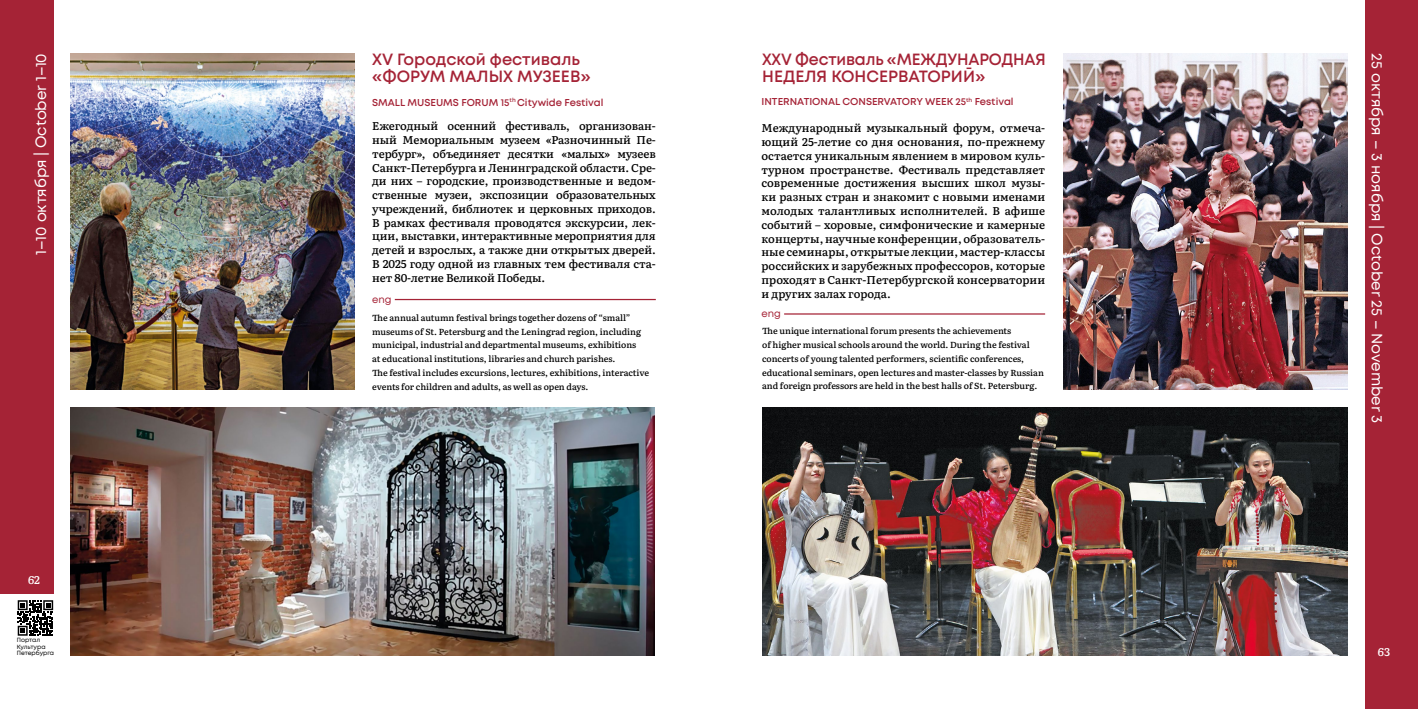
<style>
.page{position:relative;width:1418px;height:709px;background:#fff}
.page>*{position:absolute;margin:0;border:0;box-sizing:border-box;transform-origin:0 0}
.Название_Русский_Осе{font:600 16.25px/17.5px "Mont";color:#a52336}
.Месяц_Осень{font:15px "Mont";color:#fff}
.Текст_Русский{font:500 11.25px/13.8px "Literata";letter-spacing:-.01em;color:#000;text-align:justify}
.t1{font:500 11.25px "Literata";color:#fff}
.Название_Английский{font:600 10px "Mont";color:#a52336}
.eng_осень{font:10px "Mont";color:#a52336}
.Текст_Английский{font:500 8.75px/13.8px "Literata";letter-spacing:-.005em;color:#000}
.t2{font:6px/6.2px "Mont";letter-spacing:-.01em;color:#000}
</style>
<div class="page">
<svg style="left:18px;top:600px;width:35px;height:35px"></svg>
<div style="left:1365px;top:0;width:52px;height:709px;background:#a52336"></div>
<div style="left:0;top:0;width:53px;height:594px;background:#a52336"></div>
<img style="left:71px;top:53px;width:283px;height:337px">
<img style="left:71px;top:407px;width:583px;height:249px">
<hr style="left:395px;top:299px;width:261px;height:1px;background:#a52336">
<img style="left:762px;top:407px;width:584px;height:249px">
<hr style="left:784px;top:313px;width:261px;height:1px;background:#a52336">
<img style="left:1063px;top:53px;width:283px;height:337px">
<p class="Месяц_Осень" style="left:31px;top:254px;width:203px;rotate:-90deg">1–10 октября | October 1–10</p>
<p class="Название_Русский_Осе" style="left:372px;top:51px;width:220px">ХV Городской фестиваль «ФОРУМ МАЛЫХ МУЗЕЕВ»</p>
<p class="Название_Английский" style="left:372px;top:96px;width:233px">SMALL MUSEUMS FORUM 15<sup>th</sup> Citywide Festival</p>
<p class="Текст_Русский" style="left:372px;top:118px;width:285px">Ежегодный осенний фестиваль, организован&shy;ный Мемориальным музеем «Разночинный Пе&shy;тербург», объединяет десятки «малых» музеев Санкт-Петербурга и Ленинградской области. Сре&shy;ди них – городские, производственные и ведом&shy;ственные музеи, экспозиции образовательных учреждений, библиотек и церковных приходов.<br>В рамках фестиваля проводятся экскурсии, лек&shy;ции, выставки, интерактивные мероприятия для детей и взрослых, а также дни открытых дверей.<br>В 2025 году одной из главных тем фестиваля ста&shy;нет 80-летие Великой Победы.</p>
<p class="Текст_Английский" style="left:372px;top:310px;width:278px">The annual autumn festival brings together dozens of “small” museums of St. Petersburg and the Leningrad region, including municipal, industrial and departmental museums, exhibitions<br>at educational institutions, libraries and church parishes.<br>The festival includes excursions, lectures, exhibitions, interactive events for children and adults, as well as open days.</p>
<p class="eng_осень" style="left:372px;top:293px;width:21px">eng</p>
<p class="t1" style="left:28px;top:571px;width:14px">62</p>
<p class="Название_Русский_Осе" style="left:762px;top:51px;width:285px">ХХV Фестиваль «МЕЖДУНАРОДНАЯ<br>НЕДЕЛЯ КОНСЕРВАТОРИЙ»</p>
<p class="Название_Английский" style="left:761px;top:95px;width:253px">INTERNATIONAL CONSERVATORY WEEK 25<sup>th</sup> Festival</p>
<p class="Текст_Русский" style="left:761px;top:121px;width:285px">Международный музыкальный форум, отмеча&shy;ющий 25-летие со дня основания, по-прежнему остается уникальным явлением в мировом куль&shy;турном пространстве. Фестиваль представляет современные достижения высших школ музы&shy;ки разных стран и знакомит с новыми именами молодых талантливых исполнителей. В афише событий – хоровые, симфонические и камерные концерты, научные конференции, образователь&shy;ные семинары, открытые лекции, мастер-классы российских и зарубежных профессоров, которые проходят в Санкт-Петербургской консерватории и других залах города.</p>
<p class="Текст_Английский" style="left:762px;top:324px;width:283px">The unique international forum presents the achievements<br>of higher musical schools around the world. During the festival concerts of young talented performers, scientific conferences, educational seminars, open lectures and master-classes by Russian and foreign professors are held in the best halls of St. Petersburg.</p>
<p class="eng_осень" style="left:761px;top:307px;width:21px">eng</p>
<p class="Месяц_Осень" style="left:1386px;top:53px;width:371px;rotate:90deg">25 октября – 3 ноября | October 25 – November 3</p>
<h2 class="Месяц_Осень" style="left:1387px;top:54px;width:133px;rotate:90deg">Январь | January</h2>
<p class="t2" style="left:17px;top:637px;width:39px">Портал<br>Культура<br>Петербурга</p>
<p class="t1" style="left:1377px;top:643px;width:14px">63</p>
</div>
